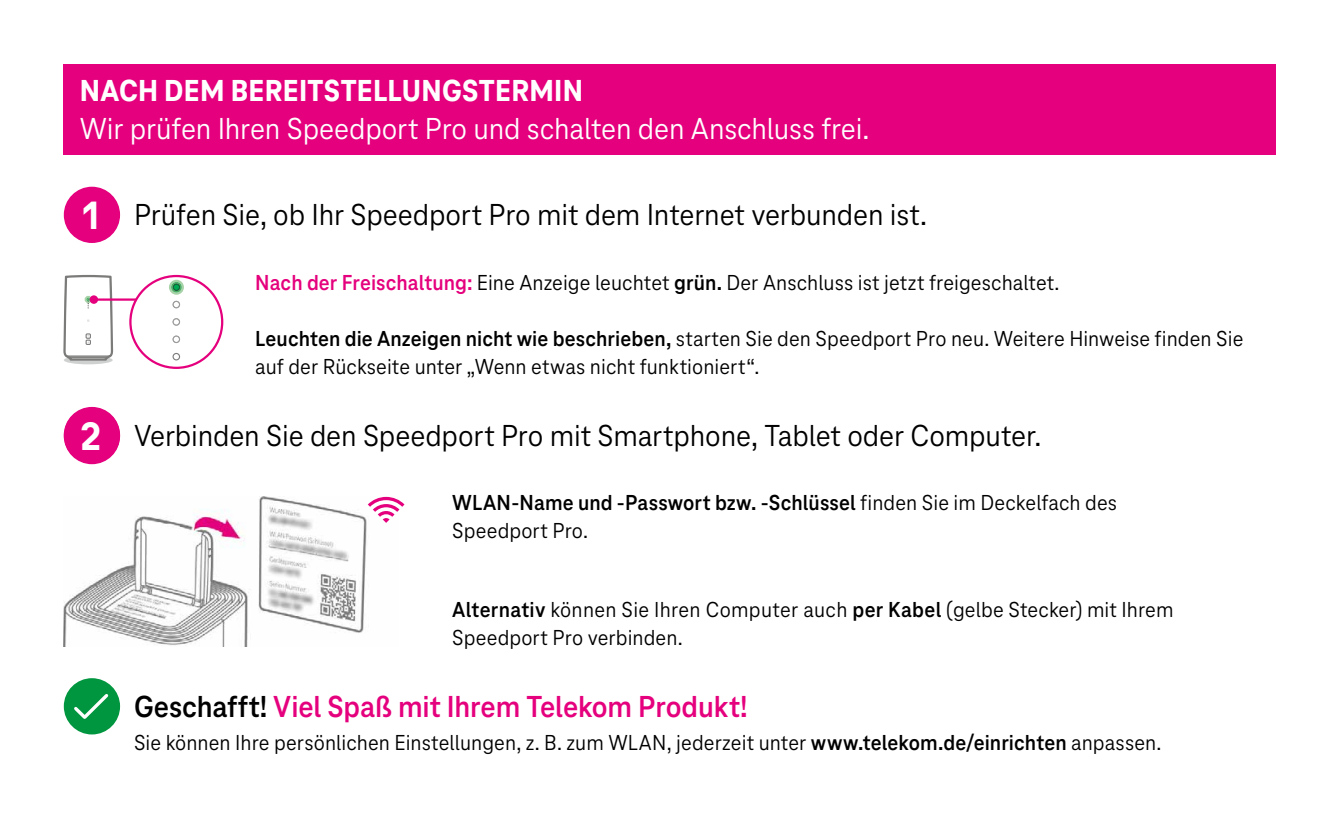
<style>
.page{position:relative;width:1340px;height:817px;background:#fff}
.page>*{position:absolute;margin:0;border:0;box-sizing:border-box;transform-origin:0 0}
.t1{font:800 40.95px "Tele Neo";color:#fff}
.t2{font:31.5px "Tele Neo";letter-spacing:-.005em;color:#000}
.t3{font:31.5px "Tele Neo";letter-spacing:-.005em;color:#fff}
.t4{font:700 31.5px "Tele Neo";letter-spacing:-.005em;color:#e5007d}
.t5{font:800 31.5px "Tele Neo";letter-spacing:.01em;color:#fff}
.t6{font:22.5px/28.1px "Tele Neo";letter-spacing:.005em;color:#000}
.s1{font-weight:800;font-size:40.95px;color:#fff}
.s2{font-weight:700;color:#e5007d}
.s3{font-weight:700}
.s4{color:#000}
</style>
<div class="page">
<svg style="left:64px;top:356px;width:49px;height:8px"></svg>
<svg style="left:64px;top:275px;width:49px;height:85px"></svg>
<hr style="left:94px;top:298px;width:68px;height:2px;background:#e5007d">
<div style="left:90px;top:295px;width:8px;height:9px;background:#e5007d;border-radius:50%"></div>
<svg style="left:127px;top:275px;width:96px;height:94px"></svg>
<div style="left:173px;top:353px;width:6px;height:7px;background:#fff;border-radius:3px"></div>
<div style="left:172px;top:353px;width:8px;height:7px;border:1px solid #7b7b7a;border-radius:50%"></div>
<div style="left:64px;top:187px;width:56px;height:56px;background:#e5007d;border-radius:50%"></div>
<svg style="left:64px;top:678px;width:56px;height:56px"></svg>
<div style="left:65px;top:679px;width:54px;height:54px;background:#00963f;border-radius:50%"></div>
<div style="left:64px;top:678px;width:56px;height:56px;border:2px solid #00963f;border-radius:50%"></div>
<svg style="left:71px;top:690px;width:38px;height:29px"></svg>
<img style="left:64px;top:497px;width:323px;height:149px">
<svg style="left:368px;top:497px;width:36px;height:25px"></svg>
<div style="left:64px;top:408px;width:56px;height:56px;background:#e5007d;border-radius:50%"></div>
<div style="left:64px;top:64px;width:1212px;height:91px;background:#e5007d"></div>
<h2 class="t5" style="left:80px;top:73px;width:504px">NACH DEM BEREITSTELLUNGSTERMIN</h2>
<h2 class="t3" style="left:80px;top:111px;width:791px">Wir prüfen Ihren Speedport Pro und schalten den Anschluss frei.</h2>
<h2 class="t2" style="left:83px;top:197px;width:845px"><span class="s1">1</span> Prüfen Sie, ob Ihr Speedport Pro mit dem Internet verbunden ist.</h2>
<h1 class="t1" style="left:80px;top:413px;width:22px">2</h1>
<p class="t6" style="left:255px;top:268px;width:805px"><span class="s2">Nach der Freischaltung:</span> Eine Anzeige leuchtet <span class="s3">grün.</span> Der Anschluss ist jetzt freigeschaltet.</p>
<p class="t6" style="left:255px;top:325px;width:989px"><span class="s3">Leuchten die Anzeigen nicht wie beschrieben,</span> starten Sie den Speedport Pro neu. Weitere Hinweise finden Sie auf der Rückseite unter „Wenn etwas nicht funktioniert“.</p>
<h2 class="t2" style="left:134px;top:417px;width:908px">Verbinden Sie den Speedport Pro mit Smartphone, Tablet oder Computer.</h2>
<p class="t6" style="left:452px;top:488px;width:666px"><span class="s3">WLAN-Name und -Passwort bzw. -Schlüssel</span> finden Sie im Deckel fach des<br>Speedport Pro.</p>
<p class="t6" style="left:452px;top:595px;width:723px"><span class="s3">Alternativ</span> können Sie Ihren Computer auch <span class="s3">per Kabel</span> (gelbe Stecker) mit Ihrem<br>Speedport Pro verbinden.</p>
<h2 class="t4" style="left:134px;top:688px;width:615px"><span class="s4">Geschafft!</span> Viel Spaß mit Ihrem Telekom Produkt!</h2>
<p class="t6" style="left:134px;top:728px;width:1029px">Sie können Ihre persönlichen Einstellungen, z. B. zum WLAN, jederzeit unter <span class="s3">www.telekom.de/einrichten</span> anpassen.</p>
</div>
